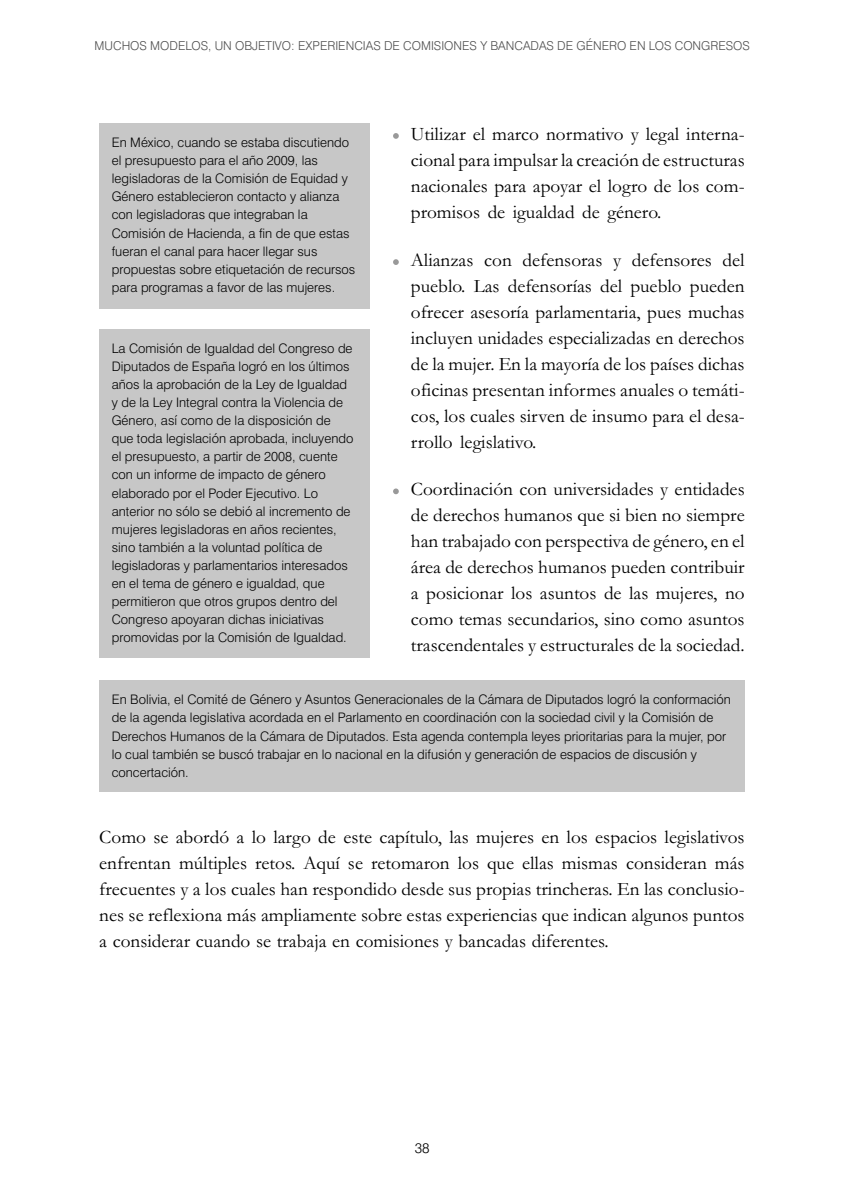
<style>
.page{position:relative;width:844px;height:1191px;background:#fff}
.page>*{position:absolute;margin:0;border:0;box-sizing:border-box;transform-origin:0 0}
.t1{font:19.25px/25.9px "Garamond";color:#000;text-align:justify}
.t2{font:300 14px "Swiss 721 BT";color:#000}
.t3{font:300 13.12px/18px "Swiss 721 BT";color:#000}
.t4{font:300 12.25px "Swiss 721 BT";color:#4d4d4d}
.s1{color:#fff}
</style>
<div class="page">
<div style="left:99px;top:123px;width:270px;height:186px;background:#c7c7c7"></div>
<div style="left:99px;top:329px;width:270px;height:329px;background:#c7c7c7"></div>
<div style="left:99px;top:681px;width:645px;height:111px;background:#c7c7c7"></div>
<svg style="left:393px;top:133px;width:5px;height:6px"></svg>
<svg style="left:393px;top:259px;width:5px;height:6px"></svg>
<svg style="left:393px;top:488px;width:5px;height:6px"></svg>
<p class="t4" style="left:95px;top:41px;width:656px">MUCHOS MODELOS, UN OBJETIVO: EXPERIENCIAS DE COMISIONES Y BANCADAS DE GÉNERO EN LOS CONGRESOS</p>
<p class="t3" style="left:112px;top:135px;width:245px">En México, cuando se estaba discutiendo el presupuesto para el año 2009, las legisladoras de la Comisión de Equidad y Género establecieron contacto y alianza con legisladoras que integraban la Comisión de Hacienda, a fin de que estas fueran el canal para hacer llegar sus propuestas sobre etiquetación de recursos para programas a favor de las mujeres.</p>
<p class="t3" style="left:112px;top:340px;width:243px">La Comisión de Igualdad del Congreso de Diputados de España logró en los últimos años la aprobación de la Ley de Igualdad y de la Ley Integral contra la Violencia de Género, así como de la disposición de que toda legislación aprobada, incluyendo el presupuesto, a partir de 2008, cuente con un informe de impacto de género elaborado por el Poder Ejecutivo. Lo anterior no sólo se debió al incremento de mujeres legisladoras en años recientes, sino también a la voluntad política de legisladoras y parlamentarios interesados en el tema de género e igualdad, que permitieron que otros grupos dentro del Congreso apoyaran dichas iniciativas promovidas por la Comisión de Igualdad.</p>
<h1 class="t1" style="left:411px;top:123px;width:335px">Utilizar el marco normativo y legal interna&shy;cional para impulsar la creación de estructuras nacionales para apoyar el logro de los com&shy;promisos de igualdad de género. <span class="s1">AaaaAAA</span></h1>
<p class="t1" style="left:411px;top:249px;width:335px">Alianzas con defensoras y defensores del pueblo. Las defensorías del pueblo pueden ofrecer asesoría parlamentaria, pues muchas incluyen unidades especializadas en derechos de la mujer. En la mayoría de los países dichas oficinas presentan informes anuales o temáti&shy;cos, los cuales sirven de insumo para el desa-</p>
<p class="t1" style="left:411px;top:478px;width:335px">Coordinación con universidades y entidades de derechos humanos que si bien no siempre han trabajado con perspectiva de género, en el área de derechos humanos pueden contribuir a posicionar los asuntos de las mujeres, no como temas secundarios, sino como asuntos trascendentales y estructurales de la sociedad.</p>
<p class="t3" style="left:112px;top:692px;width:620px">En Bolivia, el Comité de Género y Asuntos Generacionales de la Cámara de Diputados logró la conformación de la agenda legislativa acordada en el Parlamento en coordinación con la sociedad civil y la Comisión de Derechos Humanos de la Cámara de Diputados. Esta agenda contempla leyes prioritarias para la mujer, por lo cual también se buscó trabajar en lo nacional en la difusión y generación de espacios de discusión y concertación.</p>
<p class="t1" style="left:99px;top:826px;width:646px">Como se abordó a lo largo de este capítulo, las mujeres en los espacios legislativos enfrentan múltiples retos. Aquí se retomaron los que ellas mismas consideran más frecuentes y a los cuales han respondido desde sus propias trincheras. En las conclusio&shy;nes se reflexiona más ampliamente sobre estas experiencias que indican algunos puntos a considerar cuando se trabaja en comisiones y bancadas diferentes. <span class="s1">AAAAAAAAAA</span></p>
<p class="t2" style="left:415px;top:1142px;width:16px">38</p>
</div>
